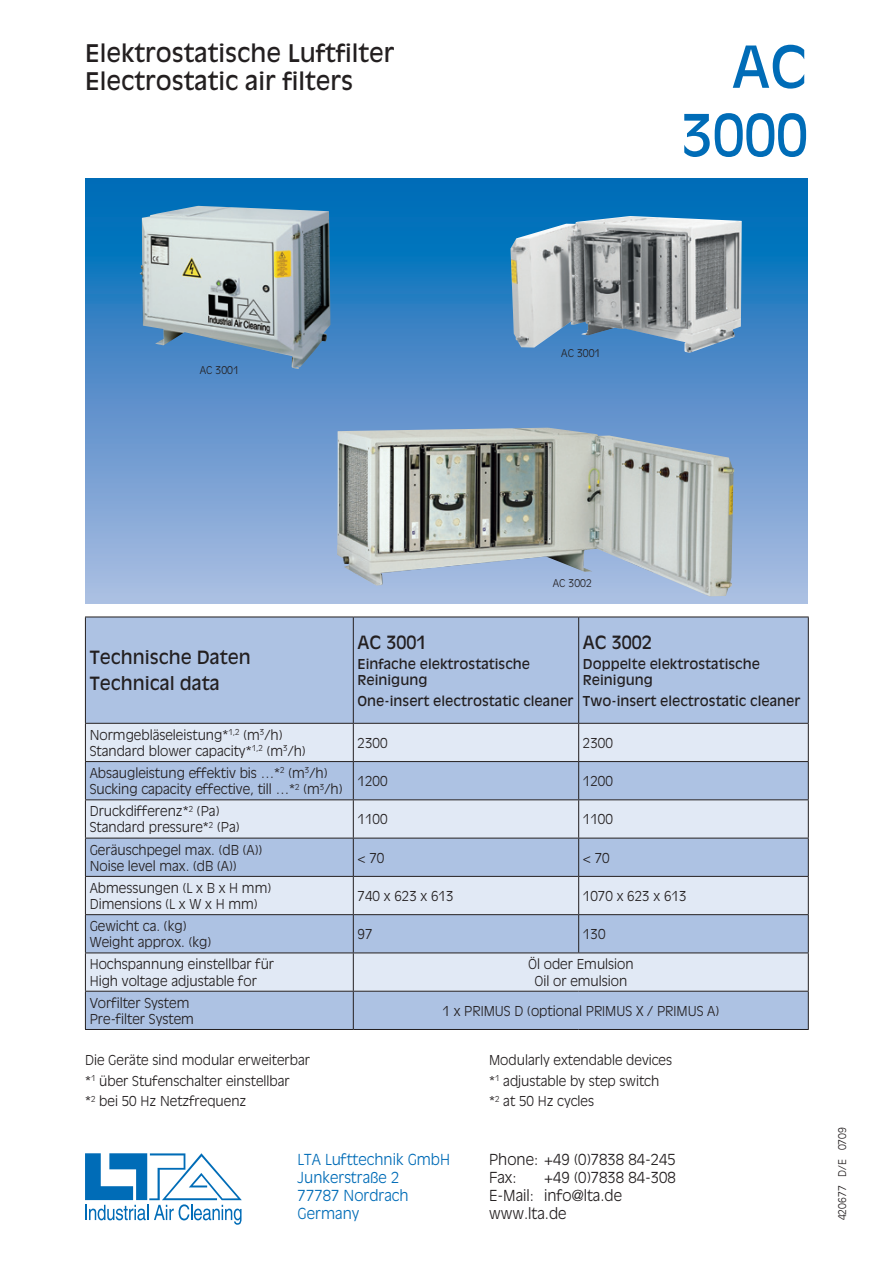
<style>
.page{position:relative;width:893px;height:1263px;background:#fff}
.page>*{position:absolute;margin:0;border:0;box-sizing:border-box;transform-origin:0 0}
.t1{font:57px/68.4px "Antique Olive";color:#006cb7;text-align:right}
.t2{font:24px/28.8px "Antique Olive";color:#231f20}
.t3{font:18px/25.8px "Antique Olive";color:#231f20}
.t4{font:300 15px/18px "Antique Olive";color:#231f20}
.t5{font:300 15px/18px "Antique Olive";color:#006cb7}
.t6{font:300 13.5px/16.2px "Antique Olive";color:#231f20}
.t7{font:13.5px/16.2px "Antique Olive";color:#231f20}
.t8{font:300 10.5px "Antique Olive";color:#231f20}
</style>
<div class="page">
<svg style="left:85px;top:1153px;width:157px;height:72px"></svg>
<div style="left:86px;top:618px;width:722px;height:411px;background:#adc2e3"></div>
<svg style="left:86px;top:724px;width:722px;height:267px;background:#c9d6eb"></svg>
<hr style="left:85px;top:617px;width:268px;height:1px;background:#231f20">
<hr style="left:85px;top:617px;width:1px;height:106px;background:#231f20">
<hr style="left:353px;top:617px;width:226px;height:1px;background:#231f20">
<hr style="left:353px;top:617px;width:1px;height:106px;background:#231f20">
<hr style="left:579px;top:617px;width:230px;height:1px;background:#231f20">
<hr style="left:578px;top:617px;width:1px;height:106px;background:#231f20">
<hr style="left:808px;top:617px;width:1px;height:106px;background:#231f20">
<hr style="left:85px;top:723px;width:268px;height:1px;background:#231f20">
<hr style="left:353px;top:723px;width:226px;height:1px;background:#231f20">
<hr style="left:579px;top:723px;width:230px;height:1px;background:#231f20">
<hr style="left:85px;top:724px;width:1px;height:37px;background:#231f20">
<hr style="left:353px;top:724px;width:1px;height:37px;background:#231f20">
<hr style="left:578px;top:724px;width:1px;height:37px;background:#231f20">
<hr style="left:808px;top:724px;width:1px;height:37px;background:#231f20">
<hr style="left:85px;top:761px;width:268px;height:1px;background:#231f20">
<hr style="left:85px;top:762px;width:1px;height:37px;background:#231f20">
<hr style="left:353px;top:761px;width:226px;height:1px;background:#231f20">
<hr style="left:353px;top:762px;width:1px;height:37px;background:#231f20">
<hr style="left:579px;top:761px;width:230px;height:1px;background:#231f20">
<hr style="left:578px;top:762px;width:1px;height:37px;background:#231f20">
<hr style="left:808px;top:762px;width:1px;height:37px;background:#231f20">
<hr style="left:85px;top:799px;width:268px;height:1px;background:#231f20">
<hr style="left:85px;top:800px;width:1px;height:38px;background:#231f20">
<hr style="left:353px;top:799px;width:226px;height:1px;background:#231f20">
<hr style="left:353px;top:800px;width:1px;height:38px;background:#231f20">
<hr style="left:579px;top:799px;width:230px;height:1px;background:#231f20">
<hr style="left:578px;top:800px;width:1px;height:38px;background:#231f20">
<hr style="left:808px;top:800px;width:1px;height:38px;background:#231f20">
<hr style="left:85px;top:838px;width:268px;height:1px;background:#231f20">
<hr style="left:85px;top:838px;width:1px;height:38px;background:#231f20">
<hr style="left:353px;top:838px;width:226px;height:1px;background:#231f20">
<hr style="left:353px;top:838px;width:1px;height:38px;background:#231f20">
<hr style="left:579px;top:838px;width:230px;height:1px;background:#231f20">
<hr style="left:578px;top:838px;width:1px;height:38px;background:#231f20">
<hr style="left:808px;top:838px;width:1px;height:38px;background:#231f20">
<hr style="left:85px;top:876px;width:268px;height:1px;background:#231f20">
<hr style="left:85px;top:877px;width:1px;height:37px;background:#231f20">
<hr style="left:353px;top:876px;width:226px;height:1px;background:#231f20">
<hr style="left:353px;top:877px;width:1px;height:37px;background:#231f20">
<hr style="left:579px;top:876px;width:230px;height:1px;background:#231f20">
<hr style="left:578px;top:877px;width:1px;height:37px;background:#231f20">
<hr style="left:808px;top:877px;width:1px;height:37px;background:#231f20">
<hr style="left:85px;top:914px;width:268px;height:1px;background:#231f20">
<hr style="left:85px;top:915px;width:1px;height:37px;background:#231f20">
<hr style="left:353px;top:914px;width:226px;height:1px;background:#231f20">
<hr style="left:353px;top:915px;width:1px;height:37px;background:#231f20">
<hr style="left:579px;top:914px;width:230px;height:1px;background:#231f20">
<hr style="left:578px;top:915px;width:1px;height:37px;background:#231f20">
<hr style="left:808px;top:915px;width:1px;height:37px;background:#231f20">
<hr style="left:85px;top:952px;width:268px;height:1px;background:#231f20">
<hr style="left:85px;top:953px;width:1px;height:38px;background:#231f20">
<hr style="left:353px;top:952px;width:226px;height:1px;background:#231f20">
<hr style="left:353px;top:953px;width:1px;height:38px;background:#231f20">
<hr style="left:579px;top:952px;width:230px;height:1px;background:#231f20">
<hr style="left:808px;top:953px;width:1px;height:38px;background:#231f20">
<hr style="left:85px;top:991px;width:268px;height:1px;background:#231f20">
<hr style="left:85px;top:991px;width:1px;height:38px;background:#231f20">
<hr style="left:353px;top:991px;width:226px;height:1px;background:#231f20">
<hr style="left:353px;top:991px;width:1px;height:38px;background:#231f20">
<hr style="left:579px;top:991px;width:230px;height:1px;background:#231f20">
<hr style="left:808px;top:991px;width:1px;height:38px;background:#231f20">
<hr style="left:85px;top:1029px;width:268px;height:1px;background:#231f20">
<hr style="left:353px;top:1029px;width:226px;height:1px;background:#231f20">
<hr style="left:579px;top:1029px;width:230px;height:1px;background:#231f20">
<svg style="left:85px;top:179px;width:723px;height:425px;background:#508fca"></svg>
<img style="left:140px;top:206px;width:190px;height:163px">
<img style="left:510px;top:216px;width:232px;height:137px">
<img style="left:337px;top:428px;width:397px;height:168px">
<h2 class="t2" style="left:85px;top:39px;width:311px">Elektrostatische Luftfilter<br>Electrostatic air filters</h2>
<h1 class="t1" style="left:681px;top:33px;width:128px">AC<br>3000</h1>
<p class="t8" style="left:200px;top:364px;width:41px">AC 3001</p>
<p class="t8" style="left:561px;top:347px;width:41px">AC 3001</p>
<h3 class="t3" style="left:90px;top:645px;width:163px">Technische Daten<br>Technical data</h3>
<p class="t8" style="left:553px;top:577px;width:41px">AC 3002</p>
<h3 class="t3" style="left:358px;top:629px;width:71px">AC 3001</h3>
<p class="t7" style="left:358px;top:656px;width:174px">Einfache elektrostatische<br>Reinigung</p>
<p class="t7" style="left:358px;top:693px;width:218px">One-insert electrostatic cleaner</p>
<h3 class="t3" style="left:583px;top:629px;width:71px">AC 3002</h3>
<p class="t7" style="left:583px;top:656px;width:179px">Doppelte elektrostatische<br>Reinigung</p>
<p class="t7" style="left:583px;top:693px;width:219px">Two-insert electrostatic cleaner</p>
<p class="t6" style="left:90px;top:727px;width:218px">Normgebläseleistung*<sup>1,2</sup> (m<sup>3</sup>/h)<br>Standard blower capacity*<sup>1,2</sup> (m<sup>3</sup>/h)</p>
<p class="t6" style="left:358px;top:735px;width:32px">2300</p>
<p class="t6" style="left:583px;top:735px;width:32px">2300</p>
<p class="t6" style="left:90px;top:765px;width:254px">Absaugleistung effektiv bis …*<sup>2</sup> (m<sup>3</sup>/h)<br>Sucking capacity effective, till …*<sup>2</sup> (m<sup>3</sup>/h)</p>
<p class="t6" style="left:358px;top:773px;width:32px">1200</p>
<p class="t6" style="left:583px;top:773px;width:32px">1200</p>
<p class="t6" style="left:90px;top:803px;width:152px">Druckdifferenz*<sup>2</sup> (Pa)<br>Standard pressure*<sup>2</sup> (Pa)</p>
<p class="t6" style="left:358px;top:811px;width:32px">1100</p>
<p class="t6" style="left:583px;top:811px;width:32px">1100</p>
<p class="t6" style="left:90px;top:842px;width:174px">Geräuschpegel max. (dB (A))<br>Noise level max. (dB (A))</p>
<p class="t6" style="left:358px;top:850px;width:28px">&lt; 70</p>
<p class="t6" style="left:583px;top:850px;width:28px">&lt; 70</p>
<p class="t6" style="left:90px;top:880px;width:183px">Abmessungen (L x B x H mm)<br>Dimensions (L x W x H mm)</p>
<p class="t6" style="left:358px;top:888px;width:98px">740 x 623 x 613</p>
<p class="t6" style="left:583px;top:888px;width:105px">1070 x 623 x 613</p>
<p class="t6" style="left:90px;top:918px;width:123px">Gewicht ca. (kg)<br>Weight approx. (kg)</p>
<p class="t6" style="left:358px;top:926px;width:17px">97</p>
<p class="t6" style="left:583px;top:926px;width:24px">130</p>
<p class="t6" style="left:90px;top:956px;width:186px">Hochspannung einstellbar für<br>High voltage adjustable for</p>
<p class="t6" style="left:528px;top:956px;width:107px;text-align:center">Öl oder Emulsion<br>Oil or emulsion</p>
<p class="t6" style="left:90px;top:995px;width:106px">Vorfilter System<br>Pre-filter System</p>
<p class="t6" style="left:442px;top:1003px;width:278px">1 x PRIMUS D (optional PRIMUS X / PRIMUS A)</p>
<p class="t6" style="left:85px;top:1050px;width:227px;line-height:20.4px">Die Geräte sind modular erweiterbar *<sup>1</sup> über Stufenschalter einstellbar<br>*<sup>2</sup> bei 50 Hz Netzfrequenz</p>
<p class="t6" style="left:489px;top:1050px;width:185px;line-height:20.4px">Modularly extendable devices *<sup>1</sup> adjustable by step switch *<sup>2</sup> at 50 Hz cycles</p>
<p class="t5" style="left:298px;top:1151px;width:154px">LTA Lufttechnik GmbH<br>Junkerstraße 2<br>77787 Nordrach<br>Germany</p>
<p class="t4" style="left:489px;top:1151px;width:188px">Phone: +49 (0)7838 84-245<br>Fax:</p>
<p class="t4" style="left:489px;top:1169px;width:188px;text-indent:55px">+49 (0)7838 84-308<br>E-Mail: info@lta.de www.lta.de</p>
<p class="t8" style="left:836px;top:1220px;width:95px;rotate:-90deg">420677 D/E 0709</p>
</div>
